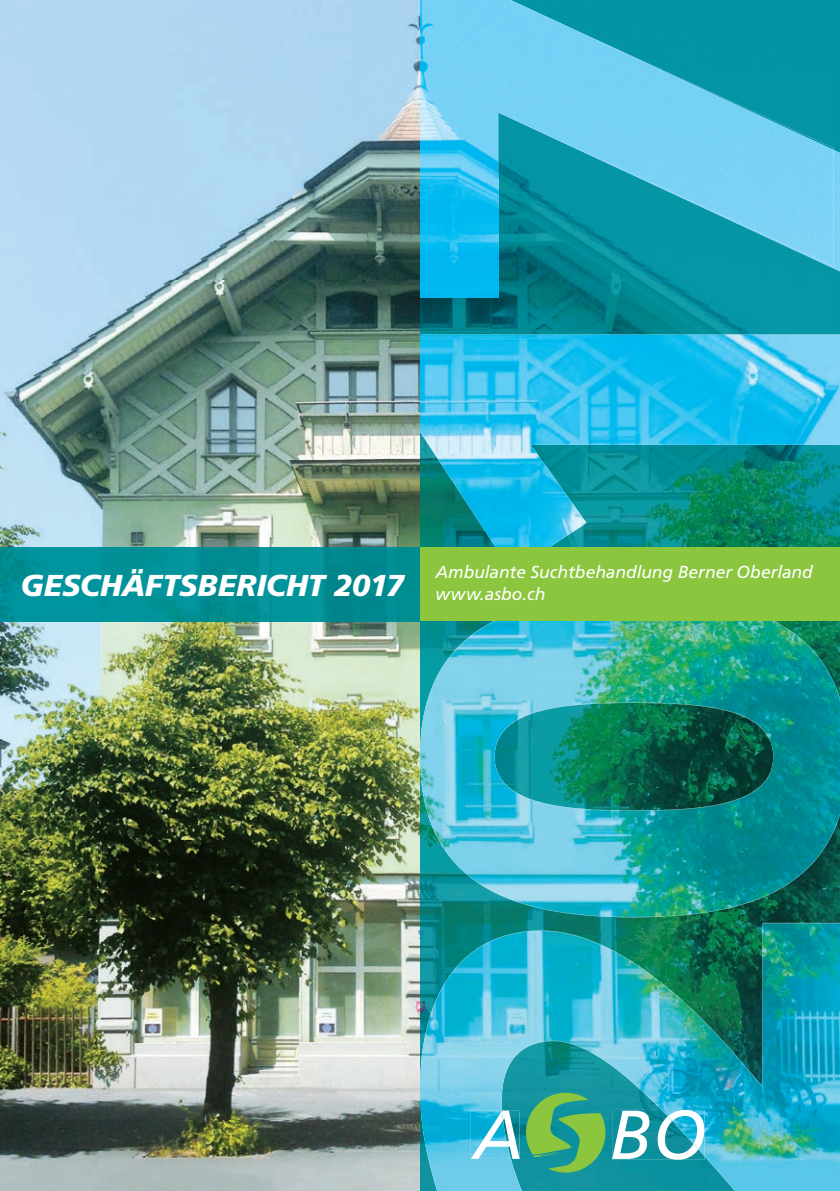
<style>
.page{position:relative;width:840px;height:1191px;background:#fff}
.page>*{position:absolute;margin:0;border:0;box-sizing:border-box;transform-origin:0 0}
.t1{font:italic 69px "Frutiger";color:#fff}
.t2{font:italic 900 30.2px "Frutiger";letter-spacing:-.005em;color:#fff}
.t3{font:italic 17.4px/22px "Frutiger";color:#fff}
</style>
<div class="page">
<img style="left:0;top:0;width:420px;height:1191px">
<img style="left:490px;top:271px;width:69px;height:63px">
<img style="left:630px;top:271px;width:209px;height:63px">
<img style="left:559px;top:271px;width:71px;height:63px">
<img style="left:420px;top:297px;width:70px;height:626px">
<img style="left:770px;top:917px;width:69px;height:6px">
<img style="left:559px;top:917px;width:141px;height:6px">
<img style="left:420px;top:923px;width:419px;height:268px">
<img style="left:420px;top:1040px;width:314px;height:151px">
<img style="left:661px;top:1155px;width:43px;height:1px">
<img style="left:661px;top:1109px;width:43px;height:46px">
<img style="left:470px;top:1110px;width:40px;height:48px">
<img style="left:420px;top:702px;width:419px;height:215px">
<img style="left:422px;top:621px;width:417px;height:104px">
<img style="left:420px;top:724px;width:139px;height:188px">
<img style="left:699px;top:724px;width:140px;height:189px">
<img style="left:559px;top:806px;width:141px;height:111px">
<img style="left:420px;top:334px;width:419px;height:213px">
<div style="left:420px;top:547px;width:419px;height:74px;background:#8bc63e"></div>
<img style="left:498px;top:0;width:341px;height:271px">
<img style="left:420px;top:0;width:275px;height:179px">
<img style="left:695px;top:86px;width:138px;height:152px">
<img style="left:420px;top:178px;width:78px;height:119px">
<img style="left:640px;top:178px;width:55px;height:25px">
<img style="left:770px;top:238px;width:63px;height:28px">
<h2 class="t2" style="left:20px;top:567px;width:385px">GESCHÄFTSBERICHT 2017</h2>
<p class="t3" style="left:435px;top:560px;width:379px">Ambulante Suchtbehandlung Berner Oberland www.asbo.ch</p>
<h1 class="t1" style="left:472px;top:1094px;width:235px">A BO</h1>
</div>
